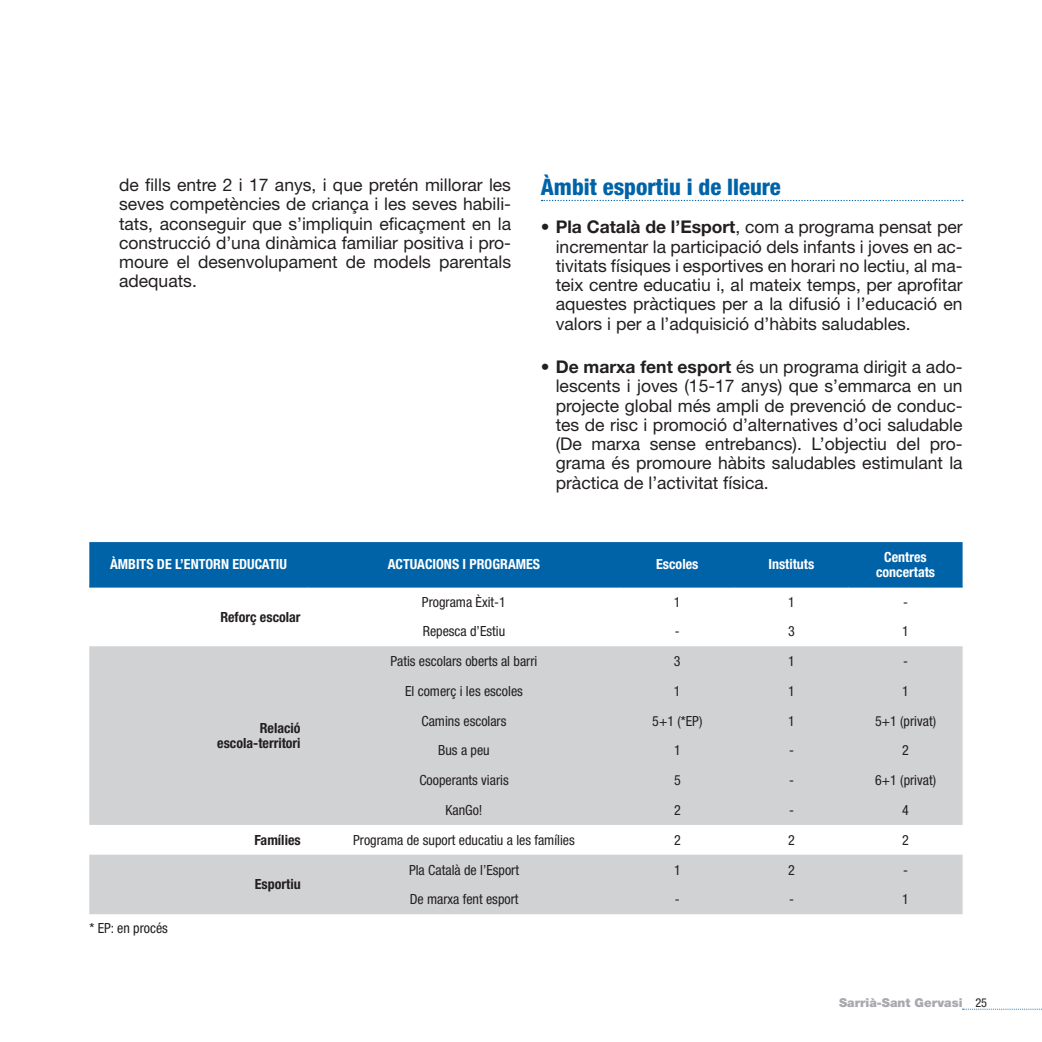
<style>
.page{position:relative;width:1042px;height:1042px;background:#fff}
.page>*{position:absolute;margin:0;border:0;box-sizing:border-box;transform-origin:0 0}
.t1{font:800 condensed 22.75px "Helvetica Neue LT Std";color:#0163a7}
.t2{font:17.5px/19.2px "Helvetica Neue LT Std";color:#231f20;text-align:justify}
.t3{font:condensed 14px "Helvetica Neue LT Std";color:#231f20}
.t4{font:700 condensed 14px/15.8px "Helvetica Neue LT Std";color:#fff;text-align:center}
.t5{font:700 condensed 14px/15.8px "Helvetica Neue LT Std";color:#231f20;text-align:right}
.t6{font:900 12.25px "Helvetica Neue LT Std";color:#a8a9ad}
.s1{font-weight:700}
.s2{font-weight:400;font-stretch:condensed;color:#231f20}
</style>
<div class="page">
<svg style="left:962px;top:1008px;width:80px;height:1px"></svg>
<svg style="left:541px;top:200px;width:422px;height:1px"></svg>
<div style="left:89px;top:542px;width:873px;height:44px;background:#0163a7"></div>
<svg style="left:89px;top:646px;width:873px;height:268px;fill:#d1d2d4"></svg>
<hr style="left:89px;top:586px;width:219px;height:1px;background:#0163a7">
<hr style="left:308px;top:586px;width:312px;height:1px;background:#0163a7">
<hr style="left:620px;top:586px;width:114px;height:1px;background:#0163a7">
<hr style="left:734px;top:586px;width:114px;height:1px;background:#0163a7">
<hr style="left:848px;top:586px;width:114px;height:1px;background:#0163a7">
<p class="t2" style="left:119px;top:175px;width:393px">de fills entre 2 i 17 anys, i que pretén millorar les seves competències de criança i les seves habili&shy;tats, aconseguir que s’impliquin eficaçment en la construcció d’una dinàmica familiar positiva i pro&shy;moure el desenvolupament de models parentals adequats.</p>
<h1 class="t1" style="left:541px;top:173px;width:242px">Àmbit esportiu i de lleure</h1>
<p class="t2" style="left:556px;top:217px;width:408px;text-indent:-15px">• <span class="s1">Pla Català de l’Esport</span>, com a programa pensat per incrementar la participació dels infants i joves en ac&shy;tivitats físiques i esportives en horari no lectiu, al ma&shy;teix centre educatiu i, al mateix temps, per aprofitar aquestes pràctiques per a la difusió i l’educació en valors i per a l’adquisició d’hàbits saludables.</p>
<p class="t2" style="left:556px;top:357px;width:408px;text-indent:-15px">• <span class="s1">De marxa fent esport</span> és un programa dirigit a ado&shy;lescents i joves (15-17 anys) que s’emmarca en un projecte global més ampli de prevenció de conduc&shy;tes de risc i promoció d’alternatives d’oci saludable (De marxa sense entrebancs). L’objectiu del pro&shy;grama és promoure hàbits saludables estimulant la pràctica de l’activitat física.</p>
<p class="t4" style="left:110px;top:556px;width:178px">ÀMBITS DE L’ENTORN EDUCATIU</p>
<p class="t4" style="left:388px;top:556px;width:154px">ACTUACIONS I PROGRAMES</p>
<p class="t4" style="left:656px;top:556px;width:44px">Escoles</p>
<p class="t4" style="left:768px;top:556px;width:47px">Instituts</p>
<p class="t4" style="left:876px;top:548px;width:61px">Centres concertats</p>
<p class="t5" style="left:220px;top:608px;width:82px">Reforç escolar</p>
<p class="t3" style="left:422px;top:593px;width:85px">Programa Èxit-1</p>
<p class="t3" style="left:674px;top:593px;width:8px">1</p>
<p class="t3" style="left:788px;top:593px;width:8px">1</p>
<p class="t3" style="left:903px;top:593px;width:6px">-</p>
<p class="t3" style="left:423px;top:623px;width:84px">Repesca d’Estiu</p>
<p class="t3" style="left:675px;top:623px;width:6px">-</p>
<p class="t3" style="left:788px;top:623px;width:8px">3</p>
<p class="t3" style="left:902px;top:623px;width:8px">1</p>
<p class="t5" style="left:217px;top:720px;width:85px">Relació escola-territori</p>
<p class="t3" style="left:390px;top:653px;width:148px">Patis escolars oberts al barri</p>
<p class="t3" style="left:674px;top:653px;width:8px">3</p>
<p class="t3" style="left:788px;top:653px;width:8px">1</p>
<p class="t3" style="left:903px;top:653px;width:6px">-</p>
<p class="t3" style="left:405px;top:683px;width:119px">El comerç i les escoles</p>
<p class="t3" style="left:674px;top:683px;width:8px">1</p>
<p class="t3" style="left:788px;top:683px;width:8px">1</p>
<p class="t3" style="left:902px;top:683px;width:8px">1</p>
<p class="t3" style="left:421px;top:712px;width:86px">Camins escolars</p>
<p class="t3" style="left:652px;top:712px;width:52px">5+1 (*EP)</p>
<p class="t3" style="left:788px;top:712px;width:8px">1</p>
<p class="t3" style="left:875px;top:712px;width:63px">5+1 (privat)</p>
<p class="t3" style="left:438px;top:742px;width:53px">Bus a peu</p>
<p class="t3" style="left:674px;top:742px;width:8px">1</p>
<p class="t3" style="left:789px;top:742px;width:6px">-</p>
<p class="t3" style="left:902px;top:742px;width:8px">2</p>
<p class="t3" style="left:419px;top:772px;width:91px">Cooperants viaris</p>
<p class="t3" style="left:674px;top:772px;width:8px">5</p>
<p class="t3" style="left:789px;top:772px;width:6px">-</p>
<p class="t3" style="left:875px;top:772px;width:63px">6+1 (privat)</p>
<p class="t3" style="left:445px;top:802px;width:39px">KanGo!</p>
<p class="t3" style="left:674px;top:802px;width:8px">2</p>
<p class="t3" style="left:789px;top:802px;width:6px">-</p>
<p class="t3" style="left:902px;top:802px;width:8px">4</p>
<p class="t3" style="left:89px;top:920px;width:80px">* EP: en procés</p>
<p class="t5" style="left:254px;top:832px;width:48px">Famílies</p>
<p class="t3" style="left:353px;top:832px;width:223px">Programa de suport educatiu a les famílies</p>
<p class="t3" style="left:674px;top:832px;width:8px">2</p>
<p class="t3" style="left:788px;top:832px;width:8px">2</p>
<p class="t3" style="left:902px;top:832px;width:8px">2</p>
<p class="t5" style="left:255px;top:876px;width:47px">Esportiu</p>
<p class="t3" style="left:409px;top:861px;width:111px">Pla Català de l’Esport</p>
<p class="t3" style="left:674px;top:861px;width:8px">1</p>
<p class="t3" style="left:788px;top:861px;width:8px">2</p>
<p class="t3" style="left:903px;top:861px;width:6px">-</p>
<p class="t3" style="left:410px;top:891px;width:110px">De marxa fent esport</p>
<p class="t3" style="left:675px;top:891px;width:6px">-</p>
<p class="t3" style="left:789px;top:891px;width:6px">-</p>
<p class="t3" style="left:902px;top:891px;width:8px">1</p>
<p class="t6" style="left:839px;top:995px;width:150px">Sarrià-Sant Gervasi <span class="s2">25</span></p>
</div>
